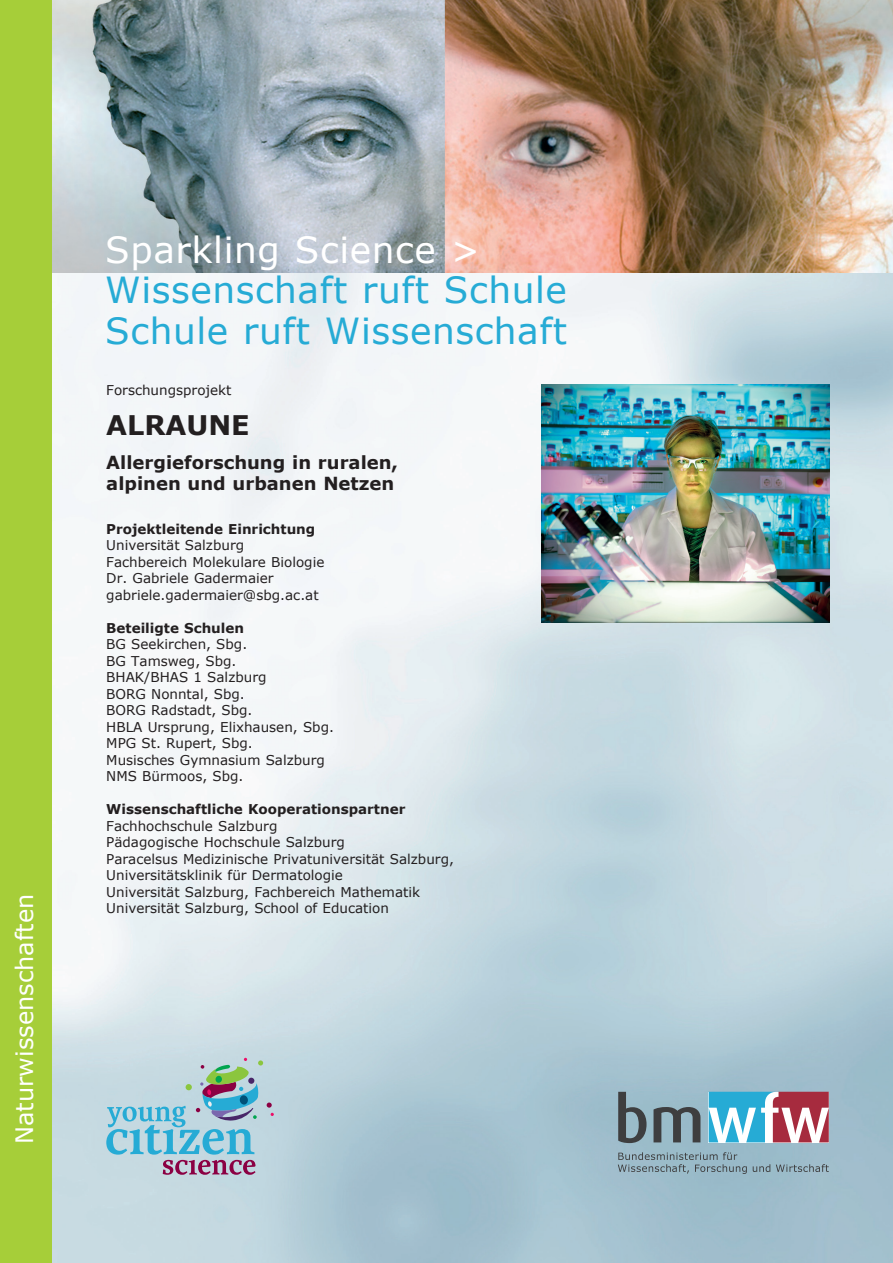
<style>
.page{position:relative;width:893px;height:1263px;background:#fff}
.page>*{position:absolute;margin:0;border:0;box-sizing:border-box;transform-origin:0 0}
.t1{font:36px/40.5px "Verdana";letter-spacing:.015em;color:#26abd5}
.t2{font:36px "Verdana";letter-spacing:.015em;color:#fff}
.t3{font:700 27px "Verdana";color:#231f20}
.t4{font:24px "Verdana";color:#fff}
.t5{font:700 18px/21px "Verdana";color:#231f20}
.t6{font:13.5px/16.5px "Verdana";color:#231f20}
.t7{font:700 13.5px "Verdana";color:#231f20}
</style>
<div class="page">
<img style="left:51px;top:273px;width:842px;height:990px">
<svg style="left:618px;top:1092px;width:28px;height:51px"></svg>
<svg style="left:653px;top:1107px;width:47px;height:35px;background:#67777e"></svg>
<svg style="left:709px;top:1092px;width:120px;height:50px"></svg>
<svg style="left:618px;top:1152px;width:129px;height:22px;background:#8aa4b0"></svg>
<svg style="left:753px;top:1164px;width:17px;height:8px"></svg>
<svg style="left:776px;top:1164px;width:53px;height:8px"></svg>
<img style="left:51px;top:0;width:842px;height:273px">
<div style="left:0;top:0;width:51px;height:1263px;background:#a6ce39"></div>
<img style="left:541px;top:385px;width:288px;height:237px">
<svg style="left:163px;top:1160px;width:92px;height:15px"></svg>
<svg style="left:106px;top:1058px;width:168px;height:96px;background:#a0c7d3"></svg>
<h3 class="t4" style="left:8px;top:1144px;width:252px;rotate:-90deg">Naturwissenschaften</h3>
<h1 class="t2" style="left:105px;top:225px;width:377px">Sparkling Science &gt;</h1>
<h1 class="t1" style="left:105px;top:269px;width:463px">Wissenschaft ruft Schule<br>Schule ruft Wissenschaft</h1>
<p class="t6" style="left:106px;top:382px;width:127px">Forschungsprojekt</p>
<h2 class="t3" style="left:106px;top:406px;width:145px">ALRAUNE</h2>
<h3 class="t5" style="left:106px;top:451px;width:293px">Allergieforschung in ruralen, alpinen und urbanen Netzen</h3>
<p class="t7" style="left:106px;top:519px;width:211px">Projektleitende Einrichtung</p>
<p class="t6" style="left:106px;top:537px;width:220px">Universität Salzburg<br>Fachbereich Molekulare Biologie<br>Dr. Gabriele Gadermaier gabriele.gadermaier@sbg.ac.at</p>
<p class="t7" style="left:106px;top:618px;width:139px">Beteiligte Schulen</p>
<p class="t6" style="left:106px;top:636px;width:229px">BG Seekirchen, Sbg.<br>BG Tamsweg, Sbg.<br>BHAK/BHAS 1 Salzburg<br>BORG Nonntal, Sbg.<br>BORG Radstadt, Sbg.<br>HBLA Ursprung, Elixhausen, Sbg.<br>MPG St. Rupert, Sbg.<br>Musisches Gymnasium Salzburg<br>NMS Bürmoos, Sbg.</p>
<p class="t7" style="left:106px;top:800px;width:301px">Wissenschaftliche Kooperationspartner</p>
<p class="t6" style="left:106px;top:817px;width:349px">Fachhochschule Salzburg<br>Pädagogische Hochschule Salzburg<br>Paracelsus Medizinische Privatuniversität Salzburg, Universitätsklinik für Dermatologie<br>Universität Salzburg, Fachbereich Mathematik Universität Salzburg, School of Education</p>
</div>
